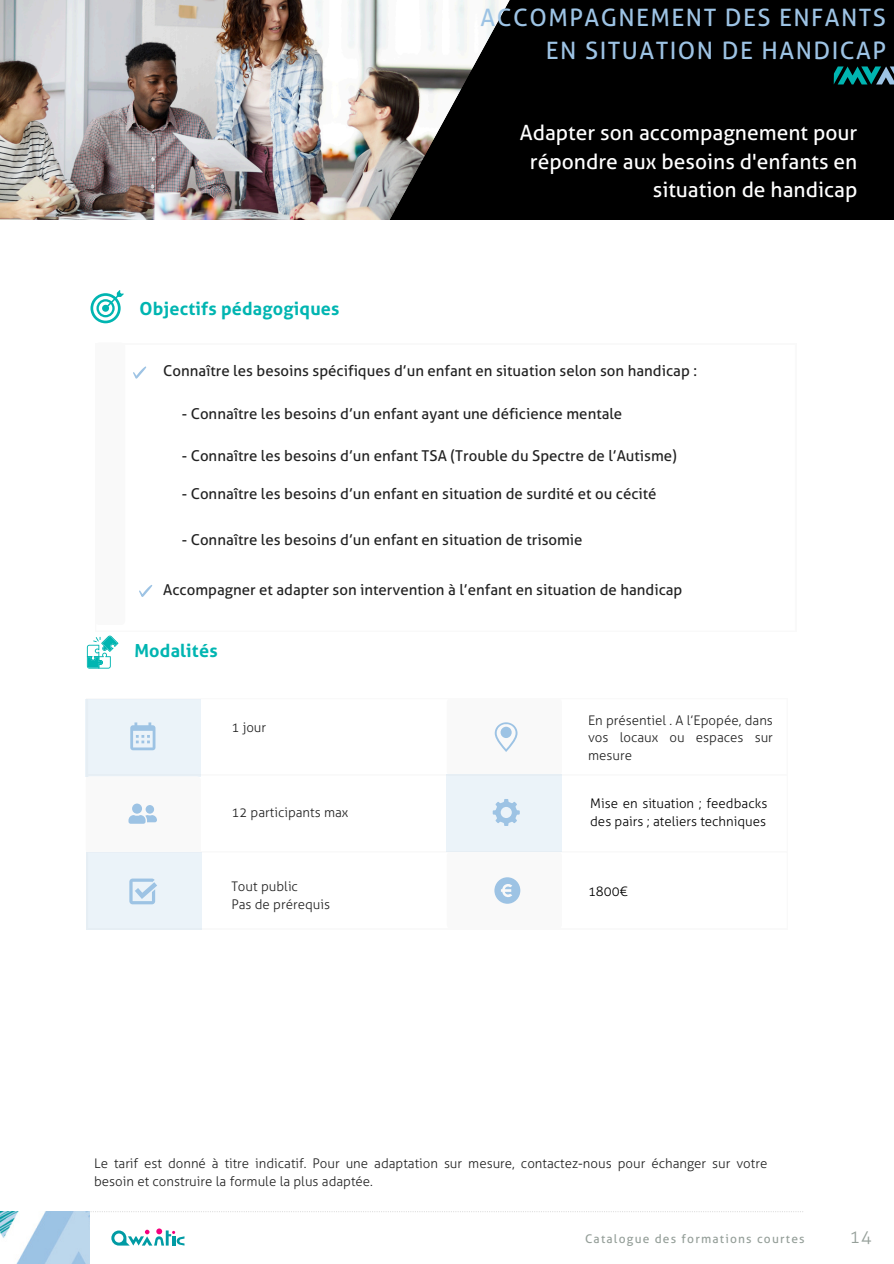
<style>
.page{position:relative;width:894px;height:1264px;background:#fff}
.page>*{position:absolute;margin:0;border:0;box-sizing:border-box;transform-origin:0 0}
.t1{font:24px/32.7px "Aller";letter-spacing:.06em;color:#9dc3e4;text-align:right}
.t2{font:21px/28.2px "Aller";color:#fff;text-align:right}
.t3{font:700 18px "Aller";letter-spacing:.01em;color:#00b5b1}
.t4{font:300 18px "Aller";color:#959f99}
.t5{font:15px "Aller";color:#222}
.t6{font:300 13.2px/17.7px "Aller";color:#222;text-align:justify}
.t7{font:300 13.2px/17.7px "Aller";color:#000}
.t8{font:12px "Aller";letter-spacing:.1em;color:#959f99}
</style>
<div class="page">
<svg style="left:111px;top:1228px;width:73px;height:17px"></svg>
<svg style="left:90px;top:1211px;width:713px;height:1px"></svg>
<img style="left:0;top:1211px;width:90px;height:52px">
<img style="left:0;top:0;width:384px;height:220px">
<svg style="left:384px;top:0;width:509px;height:220px;background:#191818"></svg>
<div style="left:86px;top:699px;width:115px;height:77px;background:#ebf3f9"></div>
<svg style="left:833px;top:66px;width:60px;height:18px"></svg>
<svg style="left:86px;top:776px;width:115px;height:78px"></svg>
<svg style="left:130px;top:722px;width:25px;height:28px"></svg>
<svg style="left:494px;top:722px;width:24px;height:30px"></svg>
<div style="left:87px;top:852px;width:115px;height:78px;background:#ebf3f9"></div>
<svg style="left:446px;top:851px;width:115px;height:53px"></svg>
<div style="left:446px;top:773px;width:115px;height:78px;background:#ebf3f9"></div>
<svg style="left:129px;top:878px;width:28px;height:26px"></svg>
<svg style="left:492px;top:799px;width:27px;height:27px"></svg>
<svg style="left:87px;top:635px;width:31px;height:33px"></svg>
<svg style="left:133px;top:366px;width:13px;height:12px"></svg>
<svg style="left:90px;top:290px;width:34px;height:33px"></svg>
<svg style="left:139px;top:585px;width:13px;height:12px"></svg>
<p class="t1" style="left:480px;top:1px;width:406px">ACCOMPAGNEMENT DES ENFANTS<br>EN SITUATION DE HANDICAP</p>
<p class="t3" style="left:140px;top:298px;width:201px">Objectifs pédagogiques</p>
<h2 class="t2" style="left:519px;top:119px;width:339px">Adapter son accompagnement pour répondre aux besoins d'enfants en situation de handicap</h2>
<h3 class="t5" style="left:163px;top:362px;width:535px">Connaître les besoins spécifiques d’un enfant en situation selon son handicap :</h3>
<p class="t5" style="left:182px;top:405px;width:442px">- Connaître les besoins d’un enfant ayant une déficience mentale</p>
<p class="t5" style="left:182px;top:447px;width:496px">- Connaître les besoins d’un enfant TSA (Trouble du Spectre de l’Autisme)</p>
<p class="t5" style="left:182px;top:485px;width:476px">- Connaître les besoins d’un enfant en situation de surdité et ou cécité</p>
<p class="t5" style="left:182px;top:531px;width:402px">- Connaître les besoins d’un enfant en situation de trisomie</p>
<p class="t5" style="left:163px;top:581px;width:520px">Accompagner et adapter son intervention à l’enfant en situation de handicap</p>
<h4 class="t3" style="left:134px;top:640px;width:85px">Modalités</h4>
<h3 class="t6" style="left:231px;top:718px;width:36px">1 jour</h3>
<p class="t6" style="left:588px;top:711px;width:186px">En présentiel . A l’Epopée, dans vos locaux ou espaces sur mesure</p>
<p class="t6" style="left:231px;top:803px;width:118px">12 participants max</p>
<h4 class="t7" style="left:590px;top:794px;width:178px">Mise en situation ; feedbacks des pairs ; ateliers techniques</h4>
<h4 class="t6" style="left:231px;top:877px;width:68px">Tout public</h4>
<h4 class="t6" style="left:231px;top:895px;width:100px">Pas de prérequis</h4>
<p class="t7" style="left:588px;top:882px;width:41px">1800€</p>
<p class="t6" style="left:94px;top:1154px;width:674px">Le tarif est donné à titre indicatif. Pour une adaptation sur mesure, contactez-nous pour échanger sur votre besoin et construire la formule la plus adaptée.</p>
<h4 class="t8" style="left:585px;top:1231px;width:221px">Catalogue des formations courtes</h4>
<h4 class="t4" style="left:849px;top:1226px;width:24px">14</h4>
</div>
